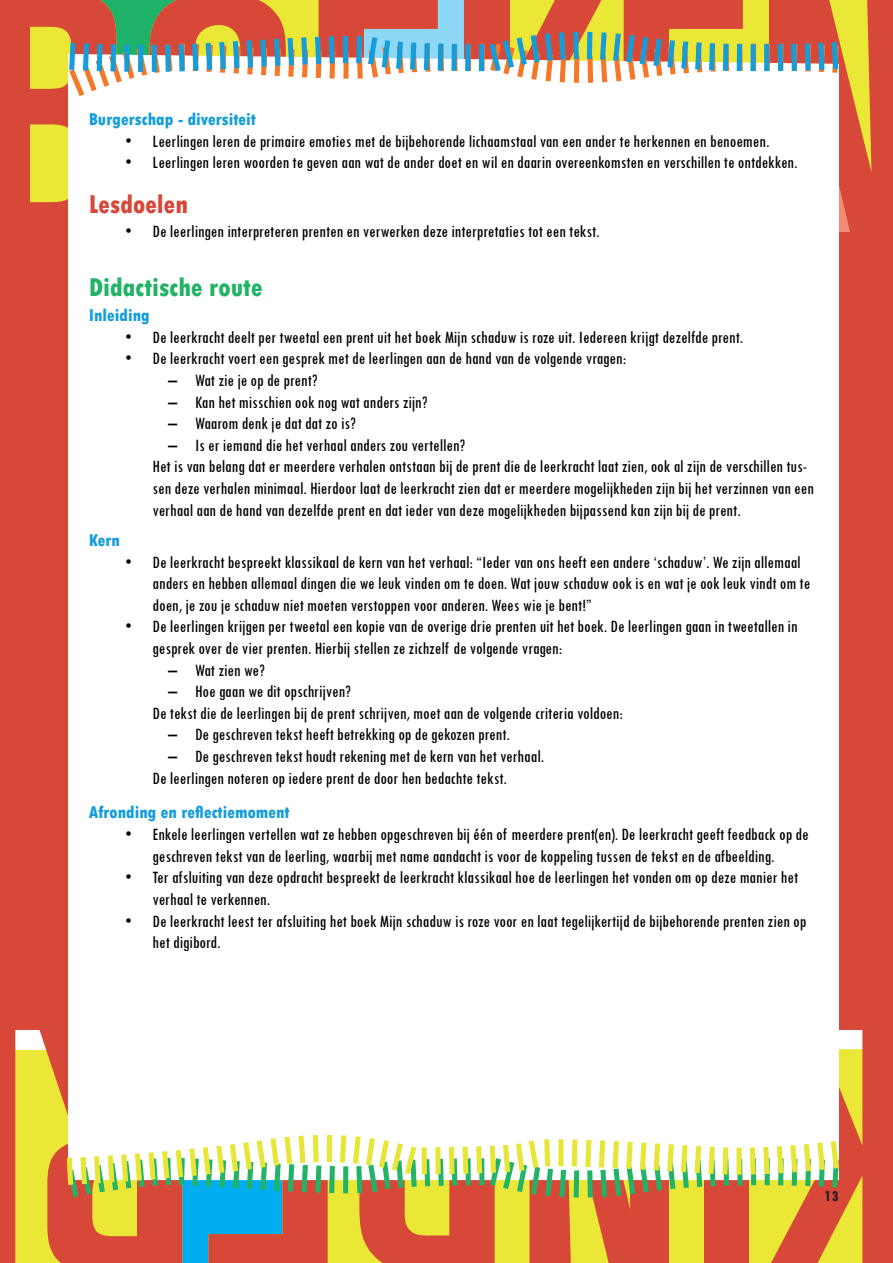
<style>
.page{position:relative;width:893px;height:1263px;background:#fff}
.page>*{position:absolute;margin:0;border:0;box-sizing:border-box;transform-origin:0 0}
.t1{font:800 condensed 27px "Tw Cen";color:#22b367}
.t2{font:800 condensed 27px "Tw Cen";color:#d6493a}
.t3{font:condensed 18px/21.6px "Tw Cen";color:#000}
.t4{font:800 condensed 18px "Tw Cen";color:#149dd9}
.t5{font:800 condensed 15px "Tw Cen";color:#231f20}
</style>
<div class="page">
<div style="left:0;top:1030px;width:893px;height:233px;background:#eae736"></div>
<div style="left:0;top:1030px;width:185px;height:19px;background:#fff"></div>
<div style="left:0;top:1030px;width:15px;height:233px;background:#d74838"></div>
<div style="left:0;top:233px;width:893px;height:797px;background:#d74839"></div>
<div style="left:68px;top:233px;width:771px;height:797px;background:#fff"></div>
<svg style="left:0;top:0;width:893px;height:233px"></svg>
<svg style="left:38px;top:1030px;width:855px;height:233px"></svg>
<svg style="left:64px;top:1130px;width:778px;height:60px"></svg>
<p class="t4" style="left:89px;top:108px;width:169px">Burgerschap - diversiteit</p>
<p class="t3" style="left:126px;top:130px;width:645px">• Leerlingen leren de primaire emoties met de bijbehorende lichaamstaal van een ander te herkennen en benoemen.</p>
<p class="t3" style="left:126px;top:151px;width:673px">• Leerlingen leren woorden te geven aan wat de ander doet en wil en daarin overeenkomsten en verschillen te ontdekken.</p>
<h1 class="t2" style="left:89px;top:189px;width:101px">Lesdoelen</h1>
<p class="t3" style="left:126px;top:220px;width:476px">• De leerlingen interpreteren prenten en verwerken deze interpretaties tot een tekst.</p>
<h1 class="t1" style="left:89px;top:271px;width:175px">Didactische route</h1>
<p class="t3" style="left:126px;top:326px;width:619px">• De leerkracht deelt per tweetal een prent uit het boek Mijn schaduw is roze uit. Iedereen krijgt dezelfde prent.</p>
<p class="t3" style="left:126px;top:347px;width:502px">• De leerkracht voert een gesprek met de leerlingen aan de hand van de volgende vragen:</p>
<p class="t3" style="left:168px;top:369px;width:151px">– Wat zie je op de prent?</p>
<p class="t3" style="left:168px;top:391px;width:261px">– Kan het misschien ook nog wat anders zijn?</p>
<p class="t3" style="left:168px;top:412px;width:189px">– Waarom denk je dat dat zo is?</p>
<p class="t3" style="left:153px;top:434px;width:663px;text-indent:16px">– Is er iemand die het verhaal anders zou vertellen?<br>Het is van belang dat er meerdere verhalen ontstaan bij de prent die de leerkracht laat zien, ook al zijn de verschillen tus&shy;sen deze verhalen minimaal. Hierdoor laat de leerkracht zien dat er meerdere mogelijkheden zijn bij het verzinnen van een verhaal aan de hand van dezelfde prent en dat ieder van deze mogelijkheden bijpassend kan zijn bij de prent.</p>
<p class="t3" style="left:153px;top:551px;width:659px;text-indent:-27px">• De leerkracht bespreekt klassikaal de kern van het verhaal: “Ieder van ons heeft een andere ‘schaduw’. We zijn allemaal anders en hebben allemaal dingen die we leuk vinden om te doen. Wat jouw schaduw ook is en wat je ook leuk vindt om te doen, je zou je schaduw niet moeten verstoppen voor anderen. Wees wie je bent!”</p>
<p class="t3" style="left:153px;top:616px;width:646px;text-indent:-27px">• De leerlingen krijgen per tweetal een kopie van de overige drie prenten uit het boek. De leerlingen gaan in tweetallen in gesprek over de vier prenten. Hierbij stellen ze zichzelf de volgende vragen:</p>
<p class="t3" style="left:168px;top:659px;width:98px">– Wat zien we?</p>
<p class="t3" style="left:153px;top:680px;width:472px;text-indent:16px">– Hoe gaan we dit opschrijven?<br>De tekst die de leerlingen bij de prent schrijven, moet aan de volgende criteria voldoen:</p>
<p class="t3" style="left:168px;top:724px;width:343px">– De geschreven tekst heeft betrekking op de gekozen prent.</p>
<p class="t3" style="left:153px;top:745px;width:393px;text-indent:16px">– De geschreven tekst houdt rekening met de kern van het verhaal.<br>De leerlingen noteren op iedere prent de door hen bedachte tekst.</p>
<p class="t4" style="left:89px;top:304px;width:63px">Inleiding</p>
<p class="t4" style="left:89px;top:529px;width:33px">Kern</p>
<p class="t4" style="left:89px;top:802px;width:202px">Afronding en reflectiemoment</p>
<p class="t3" style="left:126px;top:823px;width:685px;text-align:center">• Enkele leerlingen vertellen wat ze hebben opgeschreven bij één of meerdere prent(en). De leerkracht geeft feedback op de geschreven tekst van de leerling, waarbij met name aandacht is voor de koppeling tussen de tekst en de afbeelding.</p>
<p class="t3" style="left:153px;top:866px;width:647px;text-indent:-27px">• Ter afsluiting van deze opdracht bespreekt de leerkracht klassikaal hoe de leerlingen het vonden om op deze manier het verhaal te verkennen.</p>
<p class="t3" style="left:153px;top:910px;width:655px;text-indent:-27px">• De leerkracht leest ter afsluiting het boek Mijn schaduw is roze voor en laat tegelijkertijd de bijbehorende prenten zien op het digibord.</p>
<p class="t5" style="left:824px;top:1187px;width:16px">13</p>
</div>
